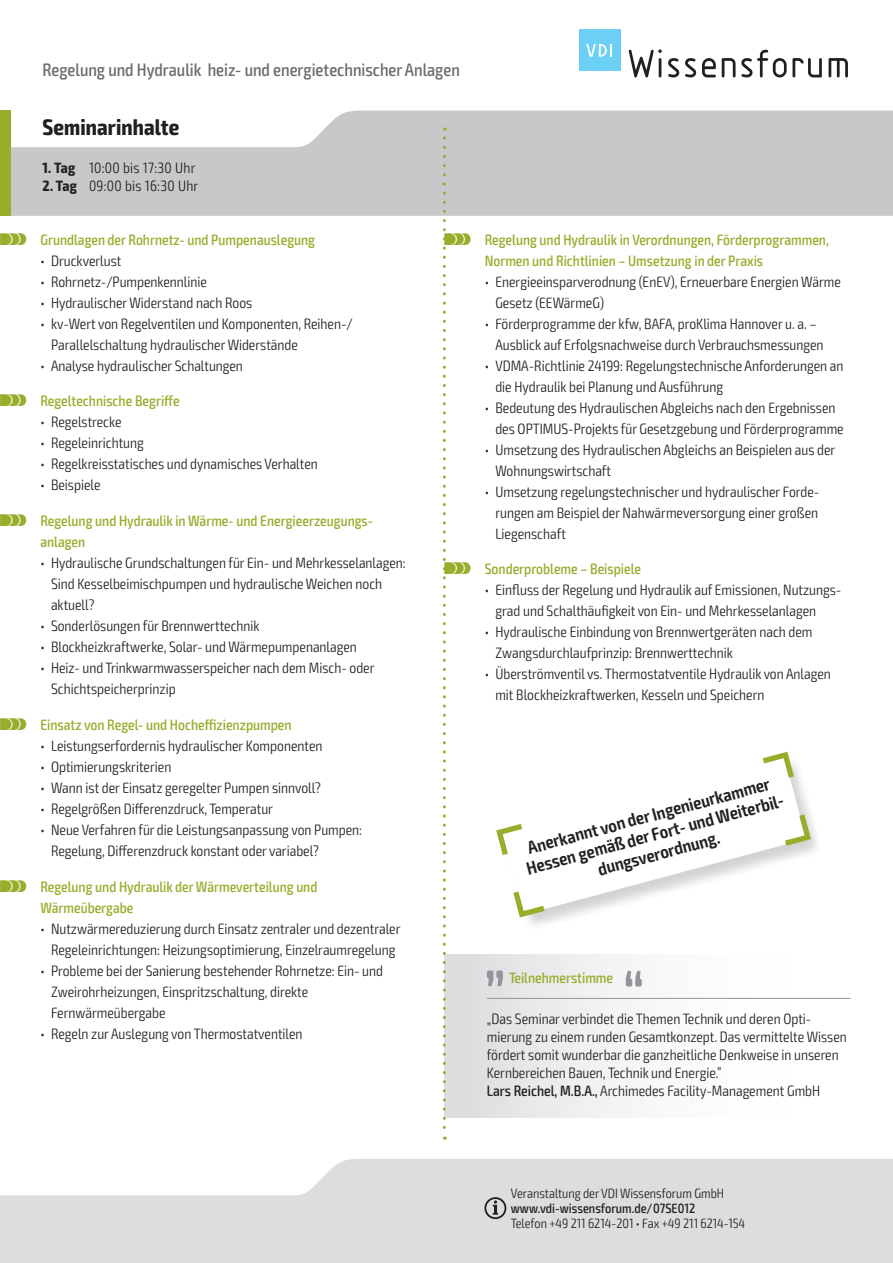
<style>
.page{position:relative;width:893px;height:1263px;background:#fff}
.page>*{position:absolute;margin:0;border:0;box-sizing:border-box;transform-origin:0 0}
.t1{font:700 condensed 22.5px "Exo 2";letter-spacing:.005em;color:#231f20}
.t2{font:600 condensed 18px/19.5px "Exo 2";color:#231f20;text-align:center}
.t3{font:500 condensed 18px "Exo 2";color:#6c6d70}
.t4{font:300 condensed 15px/21px "Exo 2";color:#231f20}
.t5{font:500 condensed 15px/21px "Exo 2";color:#9aac2c}
.t6{font:300 condensed 15px "Exo 2";letter-spacing:.02em;color:#231f20}
.t7{font:300 condensed 13.5px "Exo 2";color:#231f20}
.t8{font:500 condensed 13.5px "Exo 2";color:#231f20}
.s1{font-weight:700}
.s2{font-family:"VDI Iconset S4 A Regular";font-weight:400;font-stretch:normal}
.s3{font-weight:500}
</style>
<div class="page">
<svg style="left:0;top:1159px;width:893px;height:104px;background:#e0e1e3"></svg>
<svg style="left:11px;top:111px;width:882px;height:105px;background:#cdced0"></svg>
<div style="left:0;top:111px;width:11px;height:105px;background:#9aac2c"></div>
<svg style="left:484px;top:1197px;width:22px;height:22px"></svg>
<svg style="left:629px;top:49px;width:33px;height:28px"></svg>
<svg style="left:668px;top:58px;width:11px;height:19px"></svg>
<svg style="left:685px;top:58px;width:11px;height:19px"></svg>
<svg style="left:702px;top:58px;width:14px;height:19px"></svg>
<svg style="left:722px;top:58px;width:13px;height:19px"></svg>
<svg style="left:741px;top:50px;width:81px;height:27px"></svg>
<svg style="left:828px;top:58px;width:20px;height:19px"></svg>
<div style="left:579px;top:30px;width:41px;height:41px;background:#6bcff6"></div>
<svg style="left:586px;top:44px;width:26px;height:13px"></svg>
<div style="left:444px;top:999px;width:406px;height:118px;background:linear-gradient(to right,#dfe0e2,#fff)"></div>
<div style="left:444px;top:954px;width:406px;height:49px;background:linear-gradient(to right,#dfe0e2,#fff)"></div>
<hr style="left:487px;top:998px;width:363px;height:1px;background:#939598">
<svg style="left:487px;top:970px;width:16px;height:16px"></svg>
<svg style="left:626px;top:970px;width:16px;height:16px"></svg>
<svg style="left:522px;top:758px;width:284px;height:157px"></svg>
<svg style="left:496px;top:824px;width:26px;height:31px"></svg>
<svg style="left:513px;top:891px;width:32px;height:26px"></svg>
<svg style="left:763px;top:752px;width:31px;height:26px"></svg>
<svg style="left:785px;top:814px;width:26px;height:32px"></svg>
<svg style="left:443px;top:138px;width:3px;height:1002px"></svg>
<p class="t3" style="left:43px;top:59px;width:419px">Regelung und Hydraulik heiz- und energietechnischer Anlagen</p>
<h1 class="t1" style="left:43px;top:113px;width:138px">Seminarinhalte</h1>
<p class="t6" style="left:43px;top:159px;width:155px"><span class="s1">1. Tag</span> 10:00 bis 17:30 Uhr</p>
<p class="t6" style="left:43px;top:177px;width:157px"><span class="s1">2. Tag</span> 09:00 bis 16:30 Uhr</p>
<p class="t5" style="left:0;top:229px;width:317px"><span class="s2">S</span> Grundlagen der Rohrnetz- und Pumpenauslegung</p>
<p class="t4" style="left:40px;top:250px;width:83px">• Druckverlust</p>
<p class="t4" style="left:40px;top:271px;width:168px">• Rohrnetz-/Pumpenkennlinie</p>
<p class="t4" style="left:40px;top:292px;width:213px">• Hydraulischer Widerstand nach Roos</p>
<p class="t4" style="left:51px;top:313px;width:303px;text-indent:-11px">• kv-Wert von Regelventilen und Komponenten, Reihen-/<br>Parallelschaltung hydraulischer Widerstände</p>
<p class="t4" style="left:40px;top:355px;width:204px">• Analyse hydraulischer Schaltungen</p>
<p class="t5" style="left:0;top:391px;width:181px"><span class="s2">S</span> Regeltechnische Begriffe</p>
<p class="t4" style="left:40px;top:412px;width:83px">• Regelstrecke</p>
<p class="t4" style="left:40px;top:433px;width:105px">• Regeleinrichtung</p>
<p class="t4" style="left:40px;top:454px;width:279px">• Regelkreisstatisches und dynamisches Verhalten</p>
<p class="t4" style="left:40px;top:475px;width:62px">• Beispiele</p>
<p class="t5" style="left:40px;top:511px;width:334px;text-indent:-40px"><span class="s2">S</span> Regelung und Hydraulik in Wärme- und Energieerzeugungs&shy;anlagen</p>
<p class="t4" style="left:51px;top:553px;width:356px;text-indent:-11px">• Hydraulische Grundschaltungen für Ein- und Mehrkesselanlagen:<br>Sind Kesselbeimischpumpen und hydraulische Weichen noch aktuell?</p>
<p class="t4" style="left:40px;top:616px;width:221px">• Sonderlösungen für Brennwerttechnik</p>
<p class="t4" style="left:40px;top:637px;width:318px">• Blockheizkraftwerke, Solar- und Wärmepumpenanlagen</p>
<p class="t4" style="left:51px;top:658px;width:325px;text-indent:-11px">• Heiz- und Trinkwarmwasserspeicher nach dem Misch- oder<br>Schichtspeicherprinzip</p>
<p class="t5" style="left:0;top:715px;width:293px"><span class="s2">S</span> Einsatz von Regel- und Hocheffizienzpumpen</p>
<p class="t4" style="left:40px;top:736px;width:284px">• Leistungserfordernis hydraulischer Komponenten</p>
<p class="t4" style="left:40px;top:757px;width:132px">• Optimierungskriterien</p>
<p class="t4" style="left:40px;top:778px;width:282px">• Wann ist der Einsatz geregelter Pumpen sinnvoll?</p>
<p class="t4" style="left:40px;top:799px;width:234px">• Regelgrößen Differenzdruck, Temperatur</p>
<p class="t4" style="left:51px;top:820px;width:312px;text-indent:-11px">• Neue Verfahren für die Leistungsanpassung von Pumpen:<br>Regelung, Differenzdruck konstant oder variabel?</p>
<p class="t5" style="left:40px;top:877px;width:279px;text-indent:-40px"><span class="s2">S</span> Regelung und Hydraulik der Wärmeverteilung und<br>Wärmeübergabe</p>
<p class="t4" style="left:40px;top:919px;width:362px;text-align:center">• Nutzwärmereduzierung durch Einsatz zentraler und dezentraler<br>Regeleinrichtungen: Heizungsoptimierung, Einzelraumregelung</p>
<p class="t4" style="left:51px;top:961px;width:333px;text-indent:-11px">• Probleme bei der Sanierung bestehender Rohrnetze: Ein- und<br>Zweirohrheizungen, Einspritzschaltung, direkte<br>Fernwärmeübergabe</p>
<p class="t4" style="left:40px;top:1024px;width:264px">• Regeln zur Auslegung von Thermostatventilen</p>
<p class="t5" style="left:485px;top:229px;width:346px;text-indent:-40px"><span class="s2">S</span> Regelung und Hydraulik in Verordnungen, Förderprogrammen,<br>Normen und Richtlinien – Umsetzung in der Praxis</p>
<p class="t4" style="left:495px;top:271px;width:347px;text-indent:-11px">• Energieeinsparverodnung (EnEV), Erneuerbare Energien Wärme<br>Gesetz (EEWärmeG)</p>
<p class="t4" style="left:495px;top:313px;width:330px;text-indent:-11px">• Förderprogramme der kfw, BAFA, proKlima Hannover u. a. –<br>Ausblick auf Erfolgsnachweise durch Verbrauchsmessungen</p>
<p class="t4" style="left:495px;top:355px;width:350px;text-indent:-11px">• VDMA-Richtlinie 24199: Regelungstechnische Anforderungen an die Hydraulik bei Planung und Ausführung</p>
<p class="t4" style="left:495px;top:397px;width:350px;text-indent:-11px">• Bedeutung des Hydraulischen Abgleichs nach den Ergebnissen des OPTIMUS-Projekts für Gesetzgebung und Förderprogramme</p>
<p class="t4" style="left:495px;top:439px;width:341px;text-indent:-11px">• Umsetzung des Hydraulischen Abgleichs an Beispielen aus der<br>Wohnungswirtschaft</p>
<p class="t4" style="left:495px;top:481px;width:325px;text-align:justify;text-indent:-11px">• Umsetzung regelungstechnischer und hydraulischer Forde&shy;rungen am Beispiel der Nahwärmeversorgung einer großen Liegenschaft</p>
<p class="t5" style="left:444px;top:559px;width:198px"><span class="s2">S</span> Sonderprobleme – Beispiele</p>
<p class="t4" style="left:495px;top:580px;width:347px;text-indent:-11px">• Einfluss der Regelung und Hydraulik auf Emissionen, Nutzungs&shy;grad und Schalthäufigkeit von Ein- und Mehrkesselanlagen</p>
<p class="t4" style="left:495px;top:622px;width:319px;text-indent:-11px">• Hydraulische Einbindung von Brennwertgeräten nach dem<br>Zwangsdurchlaufprinzip: Brennwerttechnik</p>
<p class="t4" style="left:495px;top:664px;width:337px;text-indent:-11px">• Überströmventil vs. Thermostatventile Hydraulik von Anlagen mit Blockheizkraftwerken, Kesseln und Speichern</p>
<p class="t2" style="left:519px;top:840px;width:270px;rotate:-15deg">Anerkannt von der Ingenieurkammer<br>Hessen gemäß der Fort- und Weiterbil&shy;dungsverordnung.</p>
<p class="t5" style="left:509px;top:967px;width:106px">Teilnehmerstimme</p>
<p class="t4" style="left:487px;top:1010px;width:361px;line-height:18px">„Das Seminar verbindet die Themen Technik und deren Opti&shy;mierung zu einem runden Gesamtkonzept. Das vermittelte Wissen fördert somit wunderbar die ganzheitliche Denkweise in unseren Kernbereichen Bauen, Technik und Energie.”<br><span class="s3">Lars Reichel, M.B.A.,</span> Archimedes Facility-Management GmbH</p>
<p class="t7" style="left:511px;top:1185px;width:215px">Veranstaltung der VDI Wissensforum GmbH</p>
<p class="t8" style="left:511px;top:1200px;width:186px">www.vdi-wissensforum.de/07SE012</p>
<p class="t7" style="left:511px;top:1215px;width:236px">Telefon +49 211 6214-201 • Fax +49 211 6214-154</p>
</div>
